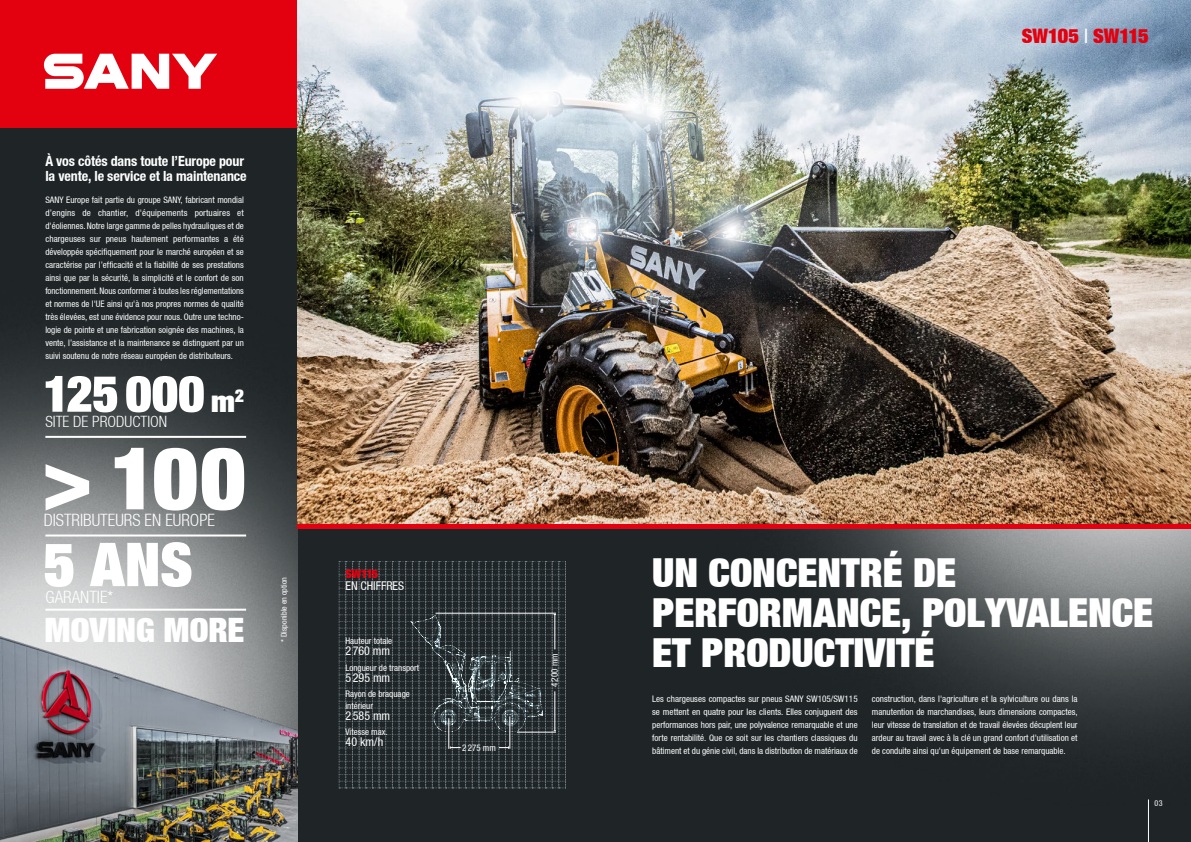
<style>
.page{position:relative;width:1191px;height:842px;background:#fff}
.page>*{position:absolute;margin:0;border:0;box-sizing:border-box;transform-origin:0 0}
.t1{font:900 86px "Context Reprise Extra Black S Si Extra";color:#fff}
.t2{font:900 60px "Context Reprise Extra Black S Si Extra";color:#fff}
.t3{font:900 50px "Context Reprise Extra Black S Si Extra";letter-spacing:.005em;color:#fff}
.t4{font:900 40px/40px "Context Reprise Extra Black S Si Extra";color:#fff}
.t5{font:900 33.6px "Context Reprise Extra Black S Si Extra";color:#fff}
.t6{font:900 20px "Context Reprise Extra Black S Si Extra";color:#e3000f}
.t7{font:700 17px "Context Reprise Light Cond S Si";color:#fff}
.t8{font:700 15.6px "Context Reprise Light Cond S Si";color:#fff}
.t9{font:700 condensed 14px/15px "Context Reprise Condensed S Si";letter-spacing:-.01em;color:#fff}
.t10{font:12px "Context Reprise Condensed S Si Condensed";color:#fff}
.t11{font:900 12px "Context Reprise Extra Black S Si Extra";letter-spacing:-.03em;color:#e3000f}
.t12{font:9px/13px "Context Reprise Condensed S Si Condensed";color:#fff;text-align:justify}
.t13{font:8px "Context Reprise Condensed S Si Condensed";color:#fff}
.s1{font-size:30px}
.s2{color:#fff}
</style>
<div class="page">
<div style="left:298px;top:528px;width:893px;height:314px;background:#1f2527"></div>
<img style="left:806px;top:529px;width:385px;height:209px">
<img style="left:0;top:128px;width:298px;height:501px">
<div style="left:0;top:0;width:298px;height:128px;background:#e3000f"></div>
<svg style="left:44px;top:54px;width:173px;height:35px"></svg>
<img style="left:298px;top:0;width:893px;height:524px">
<div style="left:298px;top:524px;width:893px;height:5px;background:#e3000f"></div>
<img style="left:0;top:629px;width:298px;height:213px">
<hr style="left:45px;top:436px;width:201px;height:2px;background:#fff">
<hr style="left:45px;top:534px;width:201px;height:2px;background:#fff">
<hr style="left:45px;top:609px;width:201px;height:2px;background:#fff">
<svg style="left:339px;top:561px;width:227px;height:228px"></svg>
<hr style="left:1148px;top:799px;width:1px;height:43px;background:#fff">
<h3 class="t9" style="left:45px;top:154px;width:203px">À vos côtés dans toute l’Europe pour la vente, le service et la maintenance</h3>
<p class="t12" style="left:45px;top:193px;width:200px">SANY Europe fait partie du groupe SANY, fabricant mondial d’engins de chantier, d'équipements portuaires et d'éoliennes. Notre large gamme de pelles hydrauliques et de chargeuses sur pneus hautement performantes a été développée spécifiquement pour le marché européen et se caractérise par l’efficacité et la fiabilité de ses prestations ainsi que par la sécurité, la simplicité et le confort de son fonctionnement. Nous conformer à toutes les réglementations et normes de l'UE ainsi qu'à nos propres normes de qualité très élevées, est une évidence pour nous. Outre une techno&shy;logie de pointe et une fabrication soignée des machines, la vente, l’assistance et la maintenance se distinguent par un suivi soutenu de notre réseau européen de distributeurs.</p>
<h3 class="t3" style="left:43px;top:361px;width:202px">125 000 <span class="s1">m</span><sup>2</sup></h3>
<h3 class="t8" style="left:45px;top:413px;width:123px">SITE DE PRODUCTION</h3>
<h1 class="t1" style="left:42px;top:423px;width:205px">&gt; 100</h1>
<h3 class="t7" style="left:44px;top:510px;width:173px">DISTRIBUTEURS EN EUROPE</h3>
<h2 class="t2" style="left:44px;top:526px;width:151px">5 ANS</h2>
<h3 class="t7" style="left:46px;top:587px;width:69px">GARANTIE*</h3>
<h3 class="t5" style="left:45px;top:608px;width:201px">MOVING MORE</h3>
<p class="t13" style="left:279px;top:642px;width:66px;rotate:-90deg">* Disponible en option</p>
<h3 class="t11" style="left:345px;top:566px;width:34px">SW115</h3>
<h3 class="t10" style="left:345px;top:579px;width:60px">EN CHIFFRES</h3>
<p class="t12" style="left:345px;top:634px;width:48px">Hauteur totale</p>
<h3 class="t10" style="left:345px;top:644px;width:46px">2 760 mm</h3>
<p class="t12" style="left:345px;top:661px;width:75px">Longueur de transport</p>
<h3 class="t10" style="left:345px;top:671px;width:46px">5 295 mm</h3>
<p class="t12" style="left:345px;top:688px;width:66px;line-height:11.3px">Rayon de braquage intérieur</p>
<h3 class="t10" style="left:345px;top:708px;width:46px">2 585 mm</h3>
<p class="t12" style="left:345px;top:725px;width:44px">Vitesse max.</p>
<h3 class="t10" style="left:345px;top:735px;width:39px">40 km/h</h3>
<p class="t12" style="left:462px;top:741px;width:35px">2 275 mm</p>
<p class="t12" style="left:548px;top:687px;width:35px;rotate:-90deg">4200 mm</p>
<h3 class="t6" style="left:1022px;top:22px;width:128px">SW105 <span class="s2">|</span> SW115</h3>
<h3 class="t4" style="left:652px;top:552px;width:502px">UN CONCENTRÉ DE<br>PERFORMANCE, POLYVALENCE<br>ET PRODUCTIVITÉ</h3>
<p class="t12" style="left:652px;top:692px;width:207px">Les chargeuses compactes sur pneus SANY SW105/SW115 se mettent en quatre pour les clients. Elles conjuguent des performances hors pair, une polyvalence remarquable et une forte rentabilité. Que ce soit sur les chantiers classiques du bâtiment et du génie civil, dans la distribution de matériaux de</p>
<p class="t12" style="left:872px;top:692px;width:207px">construction, dans l'agriculture et la sylviculture ou dans la manutention de marchandises, leurs dimensions compactes, leur vitesse de translation et de travail élevées décuplent leur ardeur au travail avec à la clé un grand confort d'utilisation et de conduite ainsi qu'un équipement de base remarquable.</p>
<p class="t13" style="left:1154px;top:798px;width:9px">03</p>
</div>
